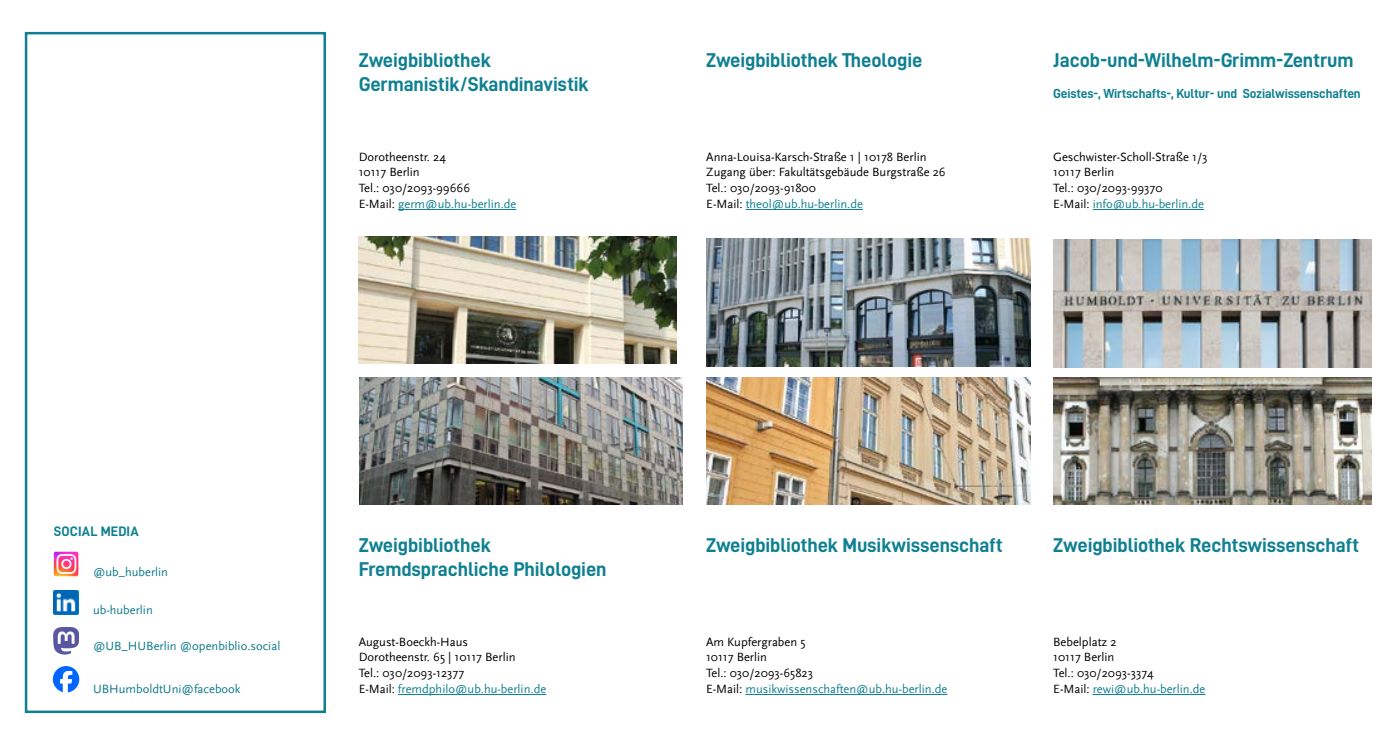
<style>
.page{position:relative;width:1389px;height:745px;background:#fff}
.page>*{position:absolute;margin:0;border:0;box-sizing:border-box;transform-origin:0 0}
.t1{font:20px/24px "D DIN Bold";letter-spacing:-.005em;color:#0f8091}
.t2{font:13.75px "D DIN Bold";letter-spacing:.01em;color:#0f8091}
.t3{font:13.12px "D DIN Bold";letter-spacing:-.01em;color:#0f8091}
.t4{font:12.5px/15.6px "HU Scala Sans";color:#000}
.t5{font:12.5px "HU Scala Sans LF";color:#0e7a8b}
.s1{color:#0f8091}
</style>
<div class="page">
<img style="left:1053px;top:240px;width:318px;height:127px">
<img style="left:1053px;top:377px;width:318px;height:127px">
<hr style="left:1093px;top:693px;width:112px;height:1px;background:#0f8091">
<hr style="left:1093px;top:209px;width:111px;height:1px;background:#0f8091">
<img style="left:706px;top:238px;width:324px;height:128px">
<hr style="left:746px;top:209px;width:117px;height:1px;background:#0f8091">
<img style="left:706px;top:377px;width:324px;height:127px">
<hr style="left:745px;top:693px;width:202px;height:1px;background:#0f8091">
<img style="left:359px;top:236px;width:318px;height:128px">
<hr style="left:398px;top:209px;width:118px;height:1px;background:#0f8091">
<img style="left:360px;top:377px;width:323px;height:127px">
<hr style="left:398px;top:693px;width:148px;height:1px;background:#0f8091">
<svg style="left:53px;top:627px;width:26px;height:27px"></svg>
<img style="left:54px;top:590px;width:25px;height:24px">
<svg style="left:53px;top:666px;width:26px;height:26px"></svg>
<img style="left:54px;top:551px;width:24px;height:25px">
<svg style="left:57px;top:553px;width:19px;height:20px"></svg>
<div style="left:25px;top:32px;width:301px;height:680px;border:2px solid #0f8091"></div>
<h1 class="t1" style="left:359px;top:47px;width:232px">Zweigbibliothek<br>Germanistik/Skandinavistik</h1>
<p class="t4" style="left:359px;top:149px;width:159px">Dorotheenstr. 24<br>10117 Berlin<br>Tel.: 030/2093-99666<br>E-Mail: <span class="s1">germ@ub.hu-berlin.de</span></p>
<h1 class="t1" style="left:706px;top:47px;width:218px">Zweigbibliothek Theologie</h1>
<p class="t4" style="left:706px;top:149px;width:241px">Anna-Louisa-Karsch-Straße 1 | 10178 Berlin Zugang über: Fakultätsgebäude Burgstraße 26<br>Tel.: 030/2093-91800<br>E-Mail: <span class="s1">theol@ub.hu-berlin.de</span></p>
<h1 class="t1" style="left:1053px;top:47px;width:302px">Jacob-und-Wilhelm-Grimm-Zentrum</h1>
<p class="t3" style="left:1053px;top:86px;width:309px">Geistes-, Wirtschafts-, Kultur- und Sozialwissenschaften</p>
<p class="t4" style="left:1053px;top:149px;width:156px">Geschwister-Scholl-Straße 1/3<br>10117 Berlin<br>Tel.: 030/2093-99370<br>E-Mail: <span class="s1">info@ub.hu-berlin.de</span></p>
<p class="t2" style="left:54px;top:523px;width:86px">SOCIAL MEDIA</p>
<p class="t5" style="left:93px;top:565px;width:77px">@ub_huberlin</p>
<p class="t5" style="left:93px;top:603px;width:61px">ub-huberlin</p>
<p class="t5" style="left:93px;top:639px;width:189px">@UB_HUBerlin @openbiblio.social</p>
<p class="t5" style="left:93px;top:681px;width:149px">UBHumboldtUni@facebook</p>
<h1 class="t1" style="left:359px;top:532px;width:249px">Zweigbibliothek<br>Fremdsprachliche Philologien</h1>
<p class="t4" style="left:359px;top:633px;width:189px">August-Boeckh-Haus<br>Dorotheenstr. 65 | 10117 Berlin<br>Tel.: 030/2093-12377<br>E-Mail: <span class="s1">fremdphilo@ub.hu-berlin.de</span></p>
<h1 class="t1" style="left:706px;top:532px;width:298px">Zweigbibliothek Musikwissenschaft</h1>
<p class="t4" style="left:706px;top:633px;width:243px">Am Kupfergraben 5<br>10117 Berlin<br>Tel.: 030/2093-65823<br>E-Mail: <span class="s1">musikwissenschaften@ub.hu-berlin.de</span></p>
<h1 class="t1" style="left:1053px;top:532px;width:307px">Zweigbibliothek Rechtswissenschaft</h1>
<p class="t4" style="left:1053px;top:633px;width:154px">Bebelplatz 2<br>10117 Berlin<br>Tel.: 030/2093-3374<br>E-Mail: <span class="s1">rewi@ub.hu-berlin.de</span></p>
</div>
